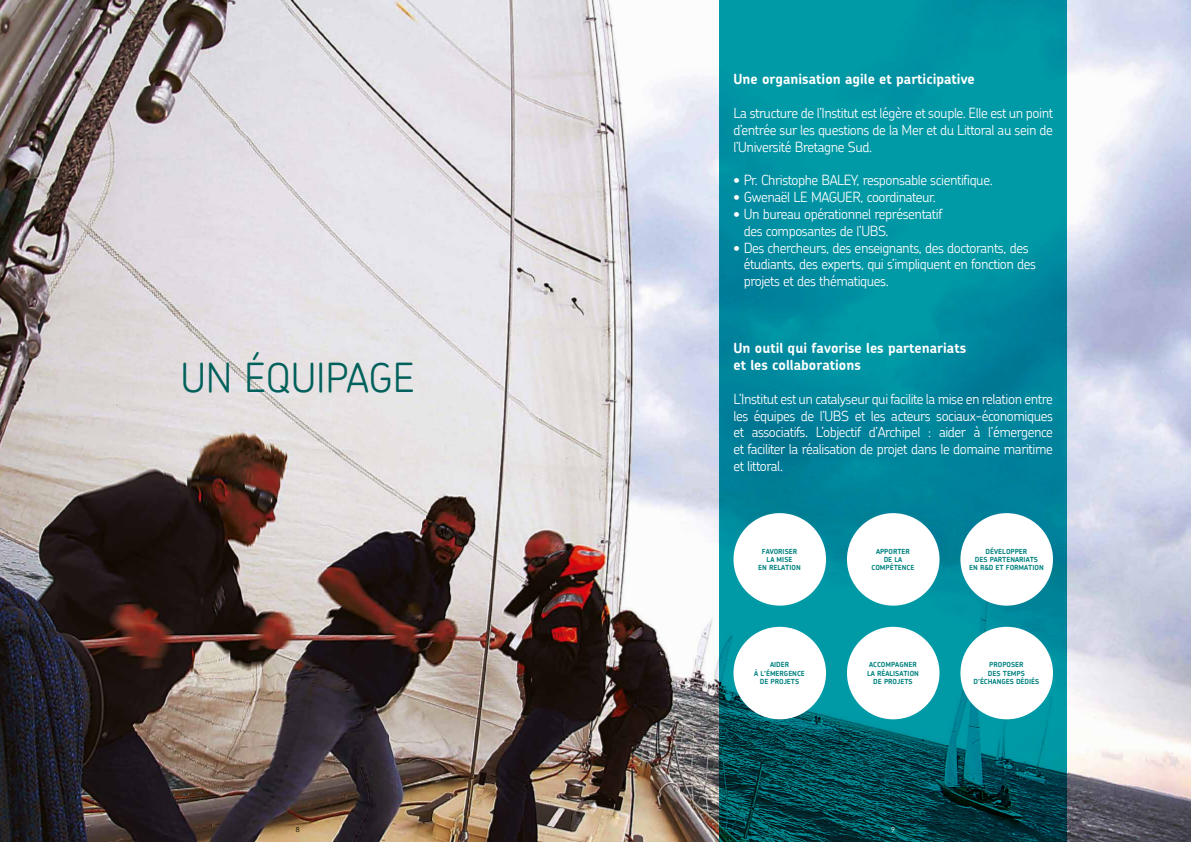
<style>
.page{position:relative;width:1191px;height:842px;background:#fff}
.page>*{position:absolute;margin:0;border:0;box-sizing:border-box;transform-origin:0 0}
.t1{font:300 40px "Chevin";color:#00605b}
.t2{font:300 14px/16.8px "Chevin";letter-spacing:-.03em;color:#fff;text-align:justify}
.t3{font:700 14px/16.8px "Chevin";color:#fff}
.t4{font:700 7px/8.4px "Chevin";color:#00827f;text-align:center}
.t5{font:7px "Century Gothic";color:#000}
.t6{font:7px "Century Gothic";color:#fff}
</style>
<div class="page">
<img style="left:0;top:0;width:1191px;height:842px">
<svg style="left:719px;top:0;width:348px;height:842px;background:#008494"></svg>
<div style="left:733px;top:513px;width:93px;height:93px;background:#fff;border-radius:50%"></div>
<div style="left:733px;top:627px;width:93px;height:92px;background:#fff;border-radius:50%"></div>
<div style="left:847px;top:513px;width:92px;height:93px;background:#fff;border-radius:50%"></div>
<div style="left:847px;top:627px;width:92px;height:92px;background:#fff;border-radius:50%"></div>
<div style="left:960px;top:513px;width:93px;height:93px;background:#fff;border-radius:50%"></div>
<div style="left:960px;top:627px;width:93px;height:92px;background:#fff;border-radius:50%"></div>
<h1 class="t1" style="left:181px;top:352px;width:235px">UN ÉQUIPAGE</h1>
<p class="t3" style="left:733px;top:71px;width:243px">Une organisation agile et participative</p>
<p class="t2" style="left:733px;top:104px;width:321px">La structure de l’Institut est légère et souple. Elle est un point d’entrée sur les questions de la Mer et du Littoral au sein de l’Université Bretagne Sud.</p>
<p class="t2" style="left:733px;top:172px;width:261px">• Pr. Christophe BALEY, responsable scientifique.</p>
<p class="t2" style="left:733px;top:188px;width:204px">• Gwenaël LE MAGUER, coordinateur.</p>
<p class="t2" style="left:743px;top:205px;width:200px;text-indent:-10px">• Un bureau opérationnel représentatif des composantes de l’UBS.</p>
<p class="t2" style="left:743px;top:239px;width:294px;text-align:left;text-indent:-10px">• Des chercheurs, des enseignants, des doctorants, des étudiants, des experts, qui s’impliquent en fonction des projets et des thématiques.</p>
<p class="t3" style="left:733px;top:340px;width:234px">Un outil qui favorise les partenariats et les collaborations</p>
<p class="t2" style="left:733px;top:390px;width:321px">L’Institut est un catalyseur qui facilite la mise en relation entre les équipes de l’UBS et les acteurs sociaux-économiques et associatifs. L’objectif d’Archipel : aider à l’émergence et faciliter la réalisation de projet dans le domaine maritime et littoral.</p>
<p class="t4" style="left:758px;top:547px;width:44px">FAVORISER<br>LA MISE<br>EN RELATION</p>
<p class="t4" style="left:754px;top:660px;width:52px">AIDER<br>À L’ÉMERGENCE<br>DE PROJETS</p>
<p class="t4" style="left:871px;top:547px;width:44px">APPORTER<br>DE LA<br>COMPÉTENCE</p>
<p class="t4" style="left:867px;top:660px;width:53px">ACCOMPAGNER<br>LA RÉALISATION<br>DE PROJETS</p>
<p class="t4" style="left:969px;top:547px;width:76px">DÉVELOPPER<br>DES PARTENARIATS<br>EN R&amp;D ET FORMATION</p>
<p class="t4" style="left:973px;top:660px;width:67px">PROPOSER<br>DES TEMPS<br>D’ÉCHANGES DÉDIÉS</p>
<p class="t5" style="left:296px;top:824px;width:5px">8</p>
<p class="t6" style="left:891px;top:824px;width:5px">9</p>
</div>
